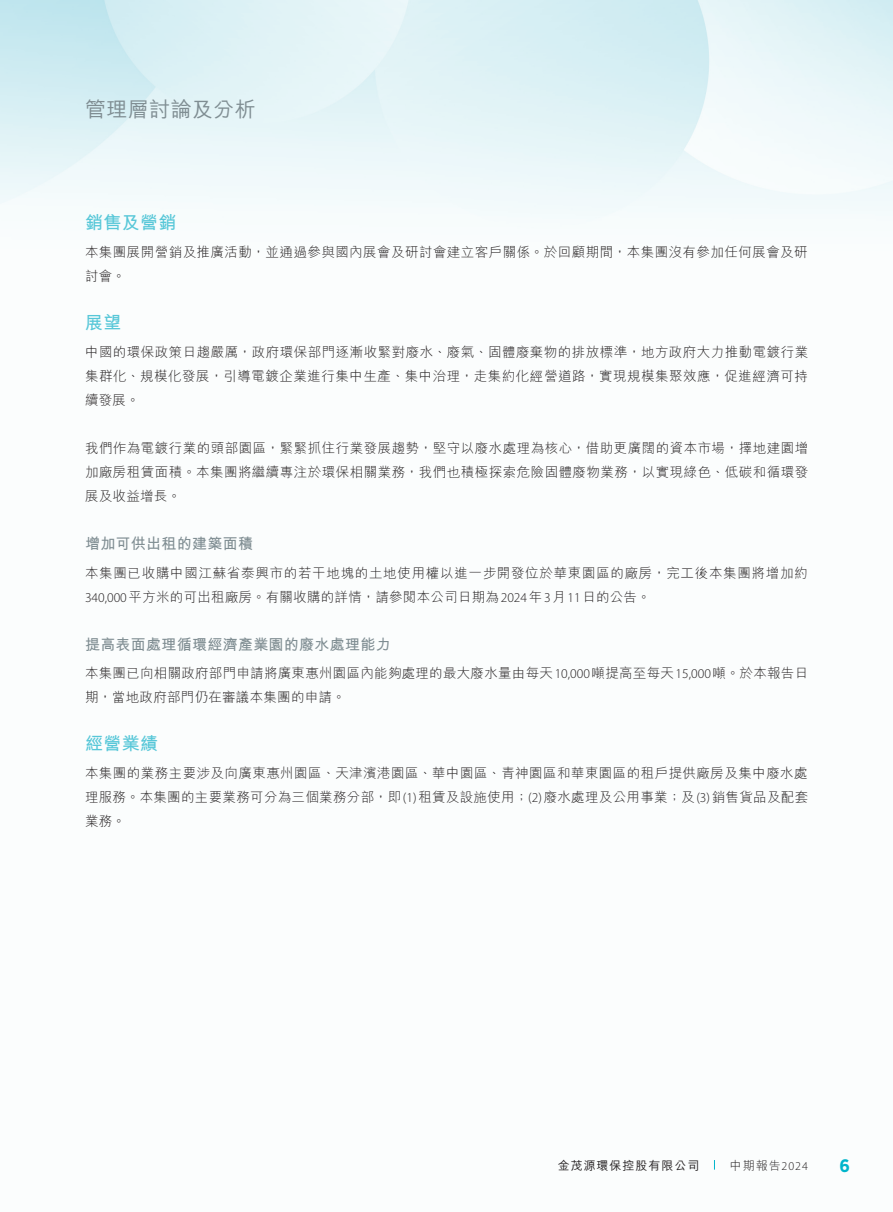
<style>
.page{position:relative;width:893px;height:1212px;background:#fff}
.page>*{position:absolute;margin:0;border:0;box-sizing:border-box;transform-origin:0 0}
.t1{font:500 21px "M Hei HK";letter-spacing:.02em;color:#7f8d92}
._01_H1{font:700 18px "M Hei HK";letter-spacing:.02em;color:#57c7d8}
.t2{font:700 18px "Gotham Narrow";color:#00b5cb}
._02_H2{font:700 15px "M Hei HK";letter-spacing:.02em;color:#7f8d92}
._00_txt{font:300 13.5px/24px "M Hei HK";letter-spacing:.035em;color:#231f20}
.t3{font:500 12px "M Hei HK";letter-spacing:.08em;color:#231f20}
.t4{font:300 12px "M Hei HK";color:#231f20}
.s1{font-family:"Myriad Pro"}
</style>
<div class="page">
<img style="left:0;top:0;width:893px;height:1170px">
<p class="t1" style="left:85px;top:94px;width:172px">管理層討論及分析</p>
<p class="_01_H1" style="left:85px;top:209px;width:93px">銷售及營銷</p>
<p class="_00_txt" style="left:85px;top:240px;width:724px">本集團展開營銷及推廣活動，並通過參與國內展會及研討會建立客戶關係。於回顧期間，本集團沒有參加任何展會及研討會。</p>
<p class="_01_H1" style="left:85px;top:309px;width:38px">展望</p>
<p class="_00_txt" style="left:85px;top:340px;width:725px;text-align:justify">中國的環保政策日趨嚴厲，政府環保部門逐漸收緊對廢水、廢氣、固體廢棄物的排放標準，地方政府大力推動電鍍行業集群化、規模化發展，引導電鍍企業進行集中生產、集中治理，走集約化經營道路，實現規模集聚效應，促進經濟可持續發展。</p>
<p class="_00_txt" style="left:85px;top:436px;width:725px;text-align:justify">我們作為電鍍行業的頭部園區，緊緊抓住行業發展趨勢，堅守以廢水處理為核心，借助更廣闊的資本市場，擇地建園增加廠房租賃面積。本集團將繼續專注於環保相關業務，我們也積極探索危險固體廢物業務，以實現綠色、低碳和循環發展及收益增長。</p>
<p class="_02_H2" style="left:85px;top:533px;width:170px">增加可供出租的建築面積</p>
<p class="_00_txt" style="left:85px;top:560px;width:724px">本集團已收購中國江蘇省泰興市的若干地塊的土地使用權以進一步開發位於華東園區的廠房，完工後本集團將增加約<br><span class="s1">340,000</span>平方米的可出租廠房。有關收購的詳情，請參閱本公司日期為<span class="s1">2024</span>年<span class="s1">3</span>月<span class="s1">11</span>日的公告。</p>
<p class="_02_H2" style="left:85px;top:633px;width:307px">提高表面處理循環經濟產業園的廢水處理能力</p>
<p class="_00_txt" style="left:85px;top:661px;width:725px">本集團已向相關政府部門申請將廣東惠州園區內能夠處理的最大廢水量由每天<span class="s1">10,000</span>噸提高至每天<span class="s1">15,000</span>噸。於本報告日期，當地政府部門仍在審議本集團的申請。</p>
<p class="_01_H1" style="left:85px;top:730px;width:75px">經營業績</p>
<p class="_00_txt" style="left:85px;top:761px;width:725px;text-align:justify">本集團的業務主要涉及向廣東惠州園區、天津濱港園區、華中園區、青神園區和華東園區的租戶提供廠房及集中廢水處理服務。本集團的主要業務可分為三個業務分部，即 <span class="s1">)1(</span> 租賃及設施使用；<span class="s1">( )2</span> 廢水處理及公用事業；及 <span class="s1">)3(</span> 銷售貨品及配套業務。</p>
<p class="t3" style="left:558px;top:1156px;width:143px">金茂源環保控股有限公司</p>
<p class="t4" style="left:730px;top:1159px;width:80px">中期報告<span class="s1">2024</span></p>
<h2 class="t2" style="left:839px;top:1154px;width:12px">6</h2>
</div>
